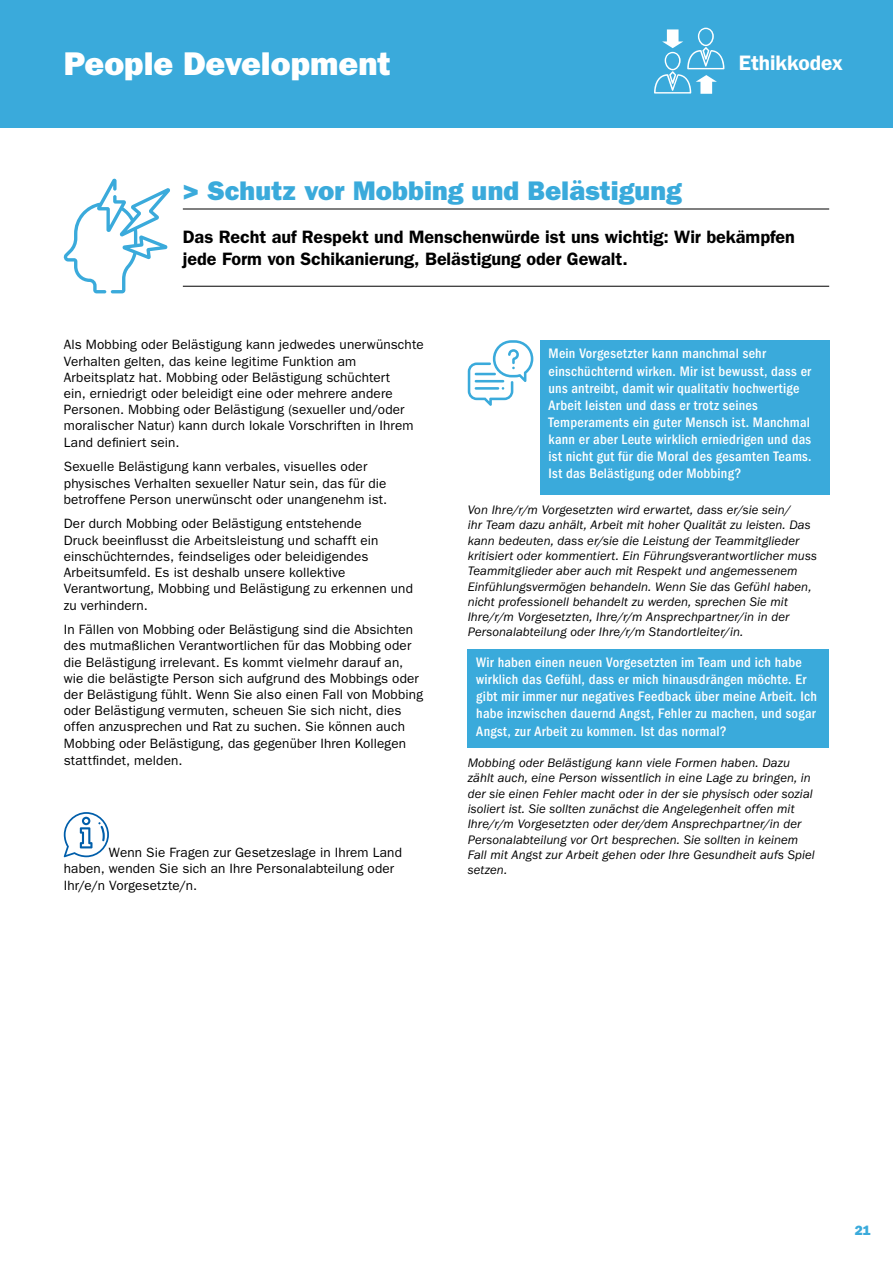
<style>
.page{position:relative;width:893px;height:1263px;background:#fff}
.page>*{position:absolute;margin:0;border:0;box-sizing:border-box;transform-origin:0 0}
.t1{font:33px "ITC Franklin Gothic Std Hvy";color:#fff}
.titre2{font:27px "ITC Franklin Gothic Std Hvy";color:#3aaadb}
.t2{font:600 21px "ITC Franklin Gothic Std";letter-spacing:-.005em;color:#fff}
._1phrase{font:600 18px/21.6px "ITC Franklin Gothic Std";letter-spacing:-.005em;color:#000}
.question2{font:500 condensed 14.25px/17.1px "ITC Franklin Gothic Std";letter-spacing:.02em;color:#fff}
.courant_9_espAV2{font:13.5px/16.2px "ITC Franklin Gothic Std";letter-spacing:.01em;color:#000}
.courant{font:13.5px "ITC Franklin Gothic Std";letter-spacing:.01em;color:#000}
.t3{font:13.5px "ITC Franklin Gothic Std Hvy";color:#3aaadb}
.réponse{font:italic 12.75px/15.3px "ITC Franklin Gothic Std";letter-spacing:.005em;color:#000}
</style>
<div class="page">
<div style="left:0;top:0;width:893px;height:128px;background:#3aaadb"></div>
<svg style="left:654px;top:28px;width:70px;height:66px"></svg>
<div style="left:540px;top:340px;width:289px;height:154px;background:#3aaadb"></div>
<div style="left:468px;top:649px;width:361px;height:98px;background:#3aaadb"></div>
<hr style="left:183px;top:209px;width:646px;height:1px;background:#000">
<hr style="left:183px;top:286px;width:646px;height:1px;background:#000">
<svg style="left:64px;top:812px;width:45px;height:45px"></svg>
<svg style="left:63px;top:178px;width:107px;height:115px"></svg>
<svg style="left:468px;top:340px;width:65px;height:66px"></svg>
<hr style="left:475px;top:387px;width:24px;height:3px;background:#3aaadb">
<hr style="left:475px;top:373px;width:21px;height:2px;background:#3aaadb">
<h1 class="t1" style="left:64px;top:44px;width:328px">People Development</h1>
<h3 class="t2" style="left:739px;top:50px;width:106px">Ethikkodex</h3>
<p class="titre2" style="left:183px;top:175px;width:501px">&gt; Schutz vor Mobbing und Belästigung</p>
<p class="_1phrase" style="left:183px;top:226px;width:614px">Das Recht auf Respekt und Menschenwürde ist uns wichtig: Wir bekämpfen jede Form von Schikanierung, Belästigung oder Gewalt.</p>
<p class="courant_9_espAV2" style="left:64px;top:337px;width:361px">Als Mobbing oder Belästigung kann jedwedes unerwünschte Verhalten gelten, das keine legitime Funktion am Arbeitsplatz hat. Mobbing oder Belästigung schüchtert<br>ein, erniedrigt oder beleidigt eine oder mehrere andere Personen. Mobbing oder Belästigung (sexueller und/oder moralischer Natur) kann durch lokale Vorschriften in Ihrem Land definiert sein.</p>
<p class="courant_9_espAV2" style="left:64px;top:459px;width:325px">Sexuelle Belästigung kann verbales, visuelles oder physisches Verhalten sexueller Natur sein, das für die betroffene Person unerwünscht oder unangenehm ist.</p>
<p class="courant_9_espAV2" style="left:64px;top:516px;width:351px">Der durch Mobbing oder Belästigung entstehende<br>Druck beeinflusst die Arbeitsleistung und schafft ein einschüchterndes, feindseliges oder beleidigendes Arbeitsumfeld. Es ist deshalb unsere kollektive Verantwortung, Mobbing und Belästigung zu erkennen und zu verhindern.</p>
<p class="courant_9_espAV2" style="left:64px;top:621px;width:361px">In Fällen von Mobbing oder Belästigung sind die Absichten des mutmaßlichen Verantwortlichen für das Mobbing oder die Belästigung irrelevant. Es kommt vielmehr darauf an, wie die belästigte Person sich aufgrund des Mobbings oder der Belästigung fühlt. Wenn Sie also einen Fall von Mobbing oder Belästigung vermuten, scheuen Sie sich nicht, dies offen anzusprechen und Rat zu suchen. Sie können auch Mobbing oder Belästigung, das gegenüber Ihren Kollegen stattfindet, melden.</p>
<p class="courant" style="left:109px;top:845px;width:295px">Wenn Sie Fragen zur Gesetzeslage in Ihrem Land</p>
<p class="courant" style="left:64px;top:861px;width:332px">haben, wenden Sie sich an Ihre Personalabteilung oder</p>
<p class="courant" style="left:64px;top:877px;width:135px">Ihr/e/n Vorgesetzte/n.</p>
<p class="question2" style="left:549px;top:345px;width:265px">Mein Vorgesetzter kann manchmal sehr einschüchternd wirken. Mir ist bewusst, dass er uns antreibt, damit wir qualitativ hochwertige Arbeit leisten und dass er trotz seines Temperaments ein guter Mensch ist. Manchmal kann er aber Leute wirklich erniedrigen und das ist nicht gut für die Moral des gesamten Teams.<br>Ist das Belästigung oder Mobbing?</p>
<p class="réponse" style="left:468px;top:502px;width:351px">Von Ihre/r/m Vorgesetzten wird erwartet, dass er/sie sein/<br>ihr Team dazu anhält, Arbeit mit hoher Qualität zu leisten. Das kann bedeuten, dass er/sie die Leistung der Teammitglieder kritisiert oder kommentiert. Ein Führungsverantwortlicher muss Teammitglieder aber auch mit Respekt und angemessenem Einfühlungsvermögen behandeln. Wenn Sie das Gefühl haben, nicht professionell behandelt zu werden, sprechen Sie mit Ihre/r/m Vorgesetzten, Ihre/r/m Ansprechpartner/in in der Personalabteilung oder Ihre/r/m Standortleiter/in.</p>
<p class="question2" style="left:476px;top:654px;width:342px">Wir haben einen neuen Vorgesetzten im Team und ich habe wirklich das Gefühl, dass er mich hinausdrängen möchte. Er gibt mir immer nur negatives Feedback über meine Arbeit. Ich habe inzwischen dauernd Angst, Fehler zu machen, und sogar Angst, zur Arbeit zu kommen. Ist das normal?</p>
<p class="réponse" style="left:468px;top:755px;width:348px">Mobbing oder Belästigung kann viele Formen haben. Dazu zählt auch, eine Person wissentlich in eine Lage zu bringen, in der sie einen Fehler macht oder in der sie physisch oder sozial isoliert ist. Sie sollten zunächst die Angelegenheit offen mit Ihre/r/m Vorgesetzten oder der/dem Ansprechpartner/in der Personalabteilung vor Ort besprechen. Sie sollten in keinem Fall mit Angst zur Arbeit gehen oder Ihre Gesundheit aufs Spiel setzen.</p>
<p class="t3" style="left:855px;top:1222px;width:18px">21</p>
</div>
